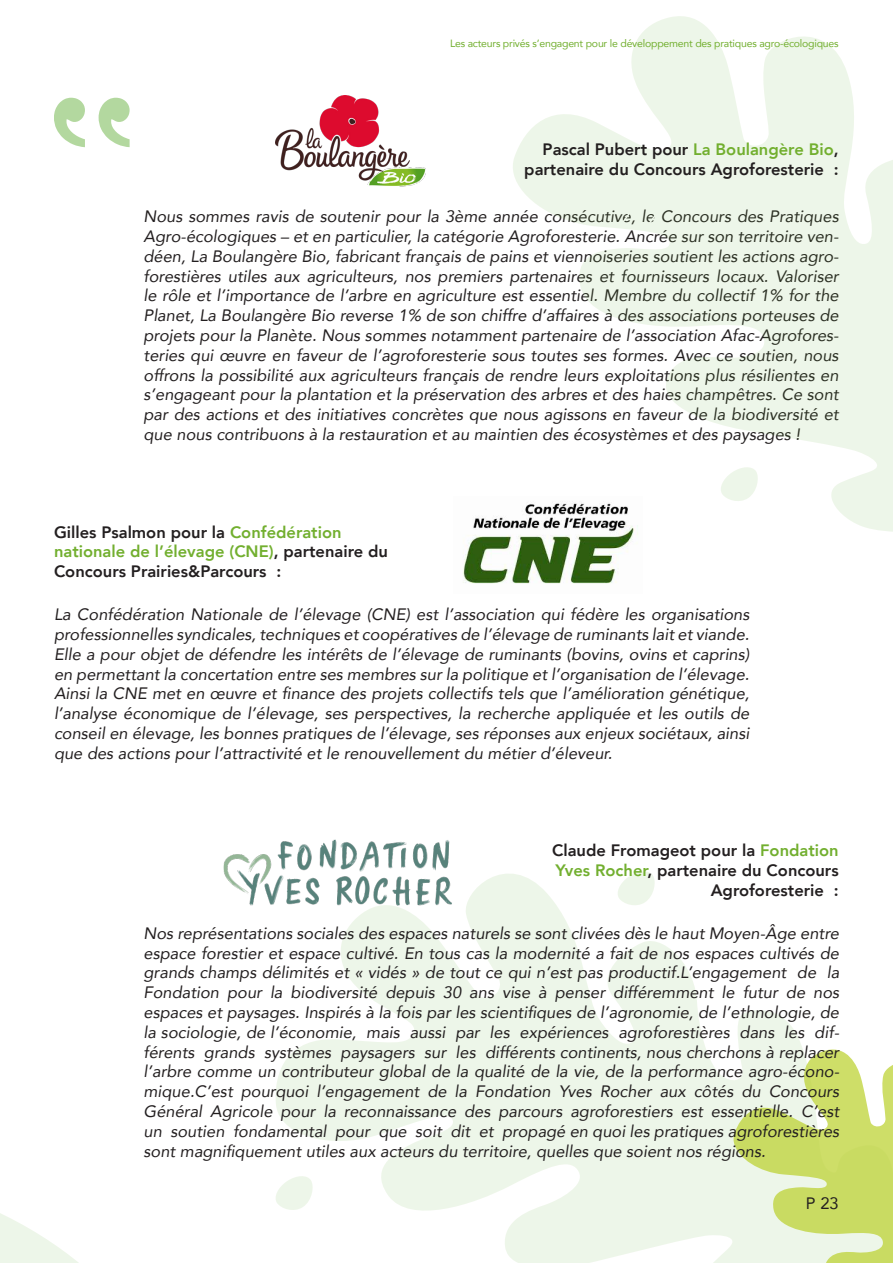
<style>
.page{position:relative;width:893px;height:1263px;background:#fff}
.page>*{position:absolute;margin:0;border:0;box-sizing:border-box;transform-origin:0 0}
.t1{font:italic 16.5px/19.8px "Avenir";color:#231f20;text-align:justify}
.t2{font:800 16.5px/19.8px "Avenir";color:#231f20;text-align:right}
.t3{font:16.5px "Avenir";color:#231f20}
.t4{font:10.5px "Avenir";letter-spacing:-.02em;color:#72af2f}
.s1{color:#72af2f}
</style>
<div class="page">
<svg style="left:0;top:1213px;width:79px;height:50px;fill:#edf6e9"></svg>
<img style="left:275px;top:96px;width:150px;height:90px">
<img style="left:223px;top:840px;width:227px;height:65px">
<img style="left:463px;top:517px;width:49px;height:67px">
<svg style="left:273px;top:848px;width:528px;height:415px;fill:#edf6e9"></svg>
<svg style="left:512px;top:16px;width:381px;height:568px"></svg>
<svg style="left:273px;top:1174px;width:42px;height:39px"></svg>
<svg style="left:718px;top:465px;width:42px;height:39px"></svg>
<svg style="left:733px;top:1045px;width:160px;height:218px;background:#dbe8a3"></svg>
<p class="t4" style="left:450px;top:35px;width:390px">Les acteurs privés s’engagent pour le développement des pratiques agro-écologiques</p>
<p class="t2" style="left:524px;top:140px;width:316px">Pascal Pubert pour <span class="s1">La Boulangère Bio</span>, partenaire du Concours Agroforesterie :</p>
<p class="t1" style="left:144px;top:206px;width:697px">Nous sommes ravis de soutenir pour la 3ème année consécutive, le Concours des Pratiques Agro-écologiques – et en particulier, la catégorie Agroforesterie. Ancrée sur son territoire ven&shy;déen, La Boulangère Bio, fabricant français de pains et viennoiseries soutient les actions agro&shy;forestières utiles aux agriculteurs, nos premiers partenaires et fournisseurs locaux. Valoriser le rôle et l’importance de l’arbre en agriculture est essentiel. Membre du collectif 1% for the Planet, La Boulangère Bio reverse 1% de son chiffre d’affaires à des associations porteuses de projets pour la Planète. Nous sommes notamment partenaire de l’association Afac-Agrofores&shy;teries qui œuvre en faveur de l’agroforesterie sous toutes ses formes. Avec ce soutien, nous offrons la possibilité aux agriculteurs français de rendre leurs exploitations plus résilientes en s’engageant pour la plantation et la préservation des arbres et des haies champêtres. Ce sont par des actions et des initiatives concrètes que nous agissons en faveur de la biodiversité et que nous contribuons à la restauration et au maintien des écosystèmes et des paysages !</p>
<p class="t2" style="left:54px;top:522px;width:336px;text-align:left">Gilles Psalmon pour la <span class="s1">Confédération nationale de l’élevage (CNE)</span>, partenaire du<br>Concours Prairies&amp;Parcours :</p>
<p class="t1" style="left:54px;top:604px;width:697px">La Confédération Nationale de l’élevage (CNE) est l’association qui fédère les organisations professionnelles syndicales, techniques et coopératives de l’élevage de ruminants lait et viande.<br>Elle a pour objet de défendre les intérêts de l’élevage de ruminants (bovins, ovins et caprins) en permettant la concertation entre ses membres sur la politique et l’organisation de l’élevage.<br>Ainsi la CNE met en œuvre et finance des projets collectifs tels que l’amélioration génétique, l’analyse économique de l’élevage, ses perspectives, la recherche appliquée et les outils de conseil en élevage, les bonnes pratiques de l’élevage, ses réponses aux enjeux sociétaux, ainsi que des actions pour l’attractivité et le renouvellement du métier d’éleveur.</p>
<p class="t2" style="left:552px;top:840px;width:288px">Claude Fromageot pour la <span class="s1">Fondation<br>Yves Rocher</span>, partenaire du Concours<br>Agroforesterie :</p>
<p class="t1" style="left:144px;top:923px;width:697px">Nos représentations sociales des espaces naturels se sont clivées dès le haut Moyen-Âge entre espace forestier et espace cultivé. En tous cas la modernité a fait de nos espaces cultivés de grands champs délimités et « vidés » de tout ce qui n’est pas productif.L’engagement de la Fondation pour la biodiversité depuis 30 ans vise à penser différemment le futur de nos espaces et paysages. Inspirés à la fois par les scientifiques de l’agronomie, de l’ethnologie, de la sociologie, de l’économie, mais aussi par les expériences agroforestières dans les dif&shy;férents grands systèmes paysagers sur les différents continents, nous cherchons à replacer l’arbre comme un contributeur global de la qualité de la vie, de la performance agro-écono&shy;mique.C’est pourquoi l’engagement de la Fondation Yves Rocher aux côtés du Concours Général Agricole pour la reconnaissance des parcours agroforestiers est essentielle. C’est un soutien fondamental pour que soit dit et propagé en quoi les pratiques agroforestières sont magnifiquement utiles aux acteurs du territoire, quelles que soient nos régions.</p>
<p class="t3" style="left:806px;top:1190px;width:34px">P 23</p>
</div>
